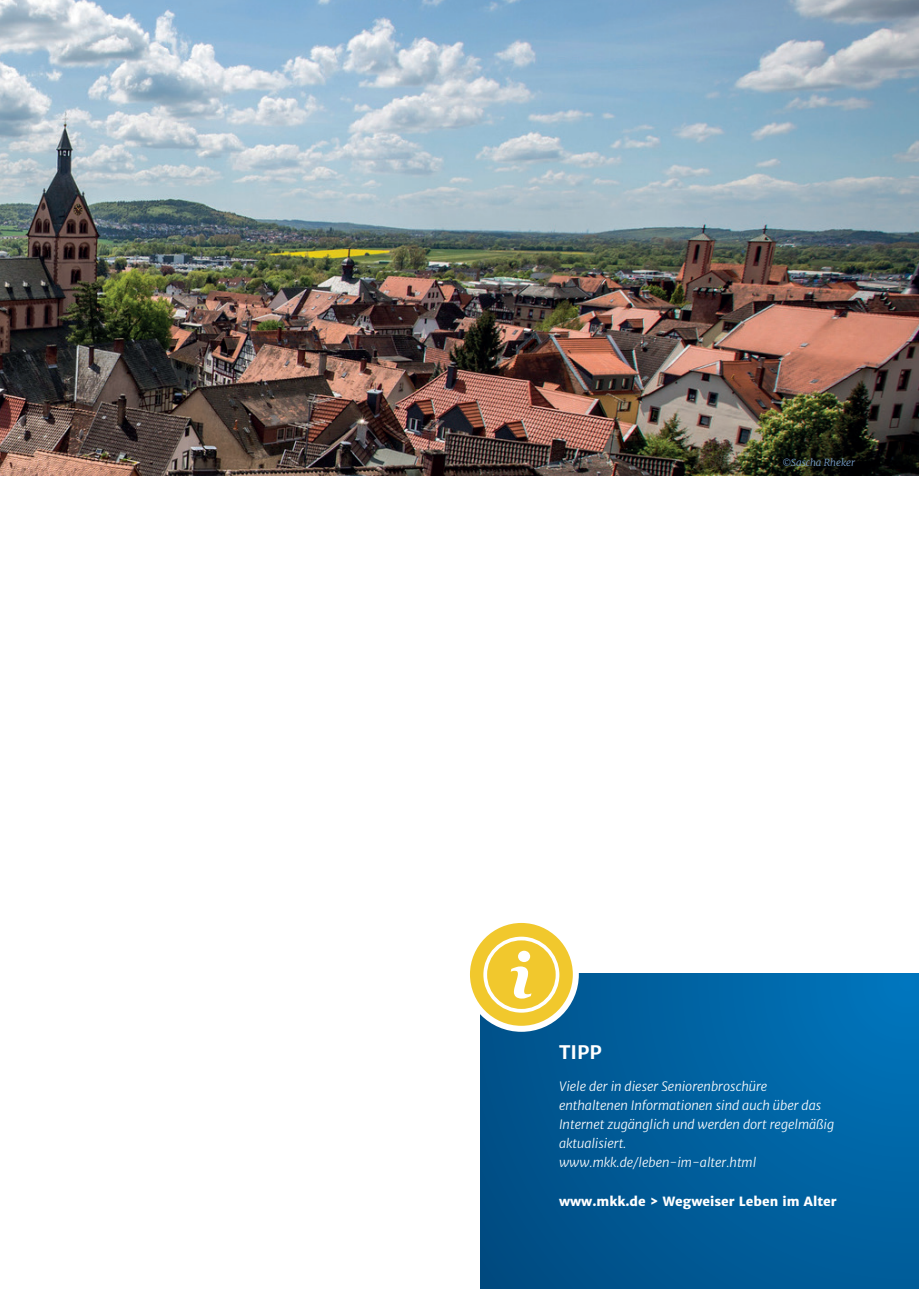
<style>
.page{position:relative;width:919px;height:1289px;background:#fff}
.page>*{position:absolute;margin:0;border:0;box-sizing:border-box;transform-origin:0 0}
.t1{font:700 18.75px "Merriweather Sans";color:#fff}
.t2{font:italic 300 12.75px/19.2px "Merriweather Sans";color:#fff}
.t3{font:800 12.75px "Merriweather Sans";color:#fff}
.t4{font:italic 300 9.75px "Merriweather";color:#7ca7d8}
</style>
<div class="page">
<svg style="left:480px;top:973px;width:438px;height:315px;background:#005e9c"></svg>
<div style="left:464px;top:916px;width:114px;height:115px;background:#fff;border-radius:50%"></div>
<div style="left:470px;top:922px;width:102px;height:103px;background:#f1c82d;border-radius:50%"></div>
<svg style="left:483px;top:936px;width:76px;height:76px"></svg>
<img style="left:0;top:0;width:918px;height:476px">
<p class="t4" style="left:782px;top:455px;width:74px">©Sascha Rheker</p>
<h1 class="t1" style="left:559px;top:1039px;width:44px">TIPP</h1>
<p class="t2" style="left:559px;top:1076px;width:277px">Viele der in dieser Seniorenbroschüre enthaltenen Informationen sind auch über das Internet zugänglich und werden dort regelmäßig aktualisiert.<br>www.mkk.de/leben-im-alter.html</p>
<p class="t3" style="left:559px;top:1192px;width:279px">www.mkk.de &gt; Wegweiser Leben im Alter</p>
</div>
